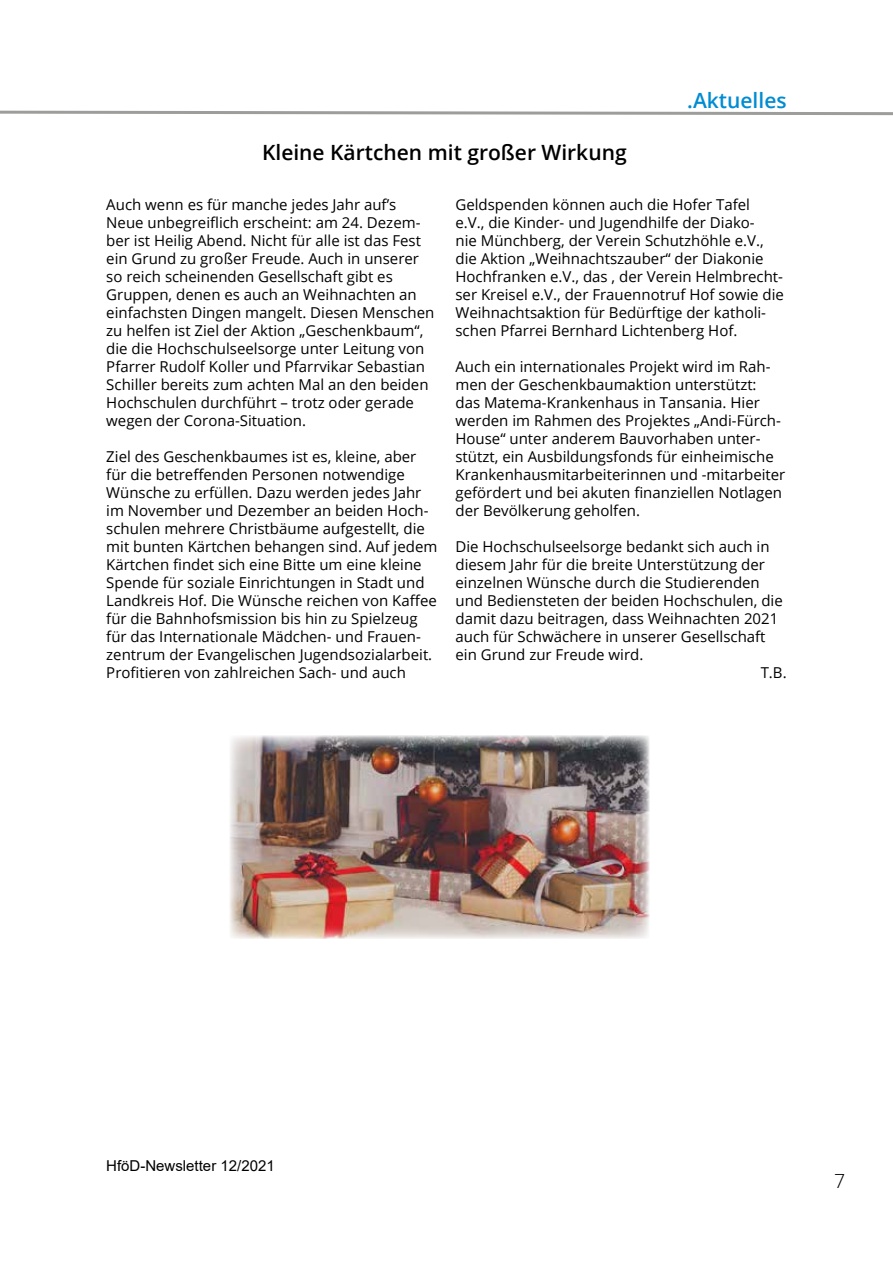
<style>
.page{position:relative;width:893px;height:1263px;background:#fff}
.page>*{position:absolute;margin:0;border:0;box-sizing:border-box;transform-origin:0 0}
.t1{font:600 21px "Open Sans";color:#000}
.t2{font:600 21px "Open Sans";color:#008cd2}
.t3{font:300 19.5px "Open Sans";color:#000}
.t4{font:15px/18px "Open Sans";color:#000}
.t5{font:15px "Arial";color:#000}
</style>
<div class="page">
<svg style="left:0;top:110px;width:893px;height:6px"></svg>
<img style="left:230px;top:736px;width:419px;height:202px">
<h1 class="t2" style="left:687px;top:86px;width:101px">.Aktuelles</h1>
<h1 class="t1" style="left:262px;top:138px;width:366px">Kleine Kärtchen mit großer Wirkung</h1>
<p class="t4" style="left:106px;top:195px;width:330px">Auch wenn es für manche jedes Jahr auf’s Neue unbegreiflich erscheint: am 24. Dezem&shy;ber ist Heilig Abend. Nicht für alle ist das Fest ein Grund zu großer Freude. Auch in unserer so reich scheinenden Gesellschaft gibt es Gruppen, denen es auch an Weihnachten an einfachsten Dingen mangelt. Diesen Menschen zu helfen ist Ziel der Aktion „Geschenkbaum“, die die Hochschulseelsorge unter Leitung von Pfarrer Rudolf Koller und Pfarrvikar Sebastian Schiller bereits zum achten Mal an den beiden Hochschulen durchführt – trotz oder gerade wegen der Corona-Situation.</p>
<p class="t4" style="left:106px;top:447px;width:333px">Ziel des Geschenkbaumes ist es, kleine, aber für die betreffenden Personen notwendige Wünsche zu erfüllen. Dazu werden jedes Jahr im November und Dezember an beiden Hoch&shy;schulen mehrere Christbäume aufgestellt, die mit bunten Kärtchen behangen sind. Auf jedem Kärtchen findet sich eine Bitte um eine kleine Spende für soziale Einrichtungen in Stadt und Landkreis Hof. Die Wünsche reichen von Kaffee für die Bahnhofsmission bis hin zu Spielzeug für das Internationale Mädchen- und Frauen&shy;zentrum der Evangelischen Jugendsozialarbeit.<br>Profitieren von zahlreichen Sach- und auch</p>
<p class="t4" style="left:455px;top:195px;width:330px">Geldspenden können auch die Hofer Tafel<br>e.V., die Kinder- und Jugendhilfe der Diako-<br>nie Münchberg, der Verein Schutzhöhle e.V., die Aktion „Weihnachtszauber“ der Diakonie Hochfranken e.V., das , der Verein Helmbrecht&shy;ser Kreisel e.V., der Frauennotruf Hof sowie die Weihnachtsaktion für Bedürftige der katholi&shy;schen Pfarrei Bernhard Lichtenberg Hof.</p>
<p class="t4" style="left:455px;top:357px;width:331px">Auch ein internationales Projekt wird im Rah&shy;men der Geschenkbaumaktion unterstützt:<br>das Matema-Krankenhaus in Tansania. Hier werden im Rahmen des Projektes „Andi-Fürch-House“ unter anderem Bauvorhaben unter&shy;stützt, ein Ausbildungsfonds für einheimische Krankenhausmitarbeiterinnen und -mitarbeiter gefördert und bei akuten finanziellen Notlagen der Bevölkerung geholfen.</p>
<p class="t4" style="left:455px;top:537px;width:316px">Die Hochschulseelsorge bedankt sich auch in</p>
<p class="t4" style="left:455px;top:555px;width:311px">diesem Jahr für die breite Unterstützung der</p>
<p class="t4" style="left:455px;top:573px;width:306px">einzelnen Wünsche durch die Studierenden</p>
<p class="t4" style="left:455px;top:591px;width:329px">und Bediensteten der beiden Hochschulen, die</p>
<p class="t4" style="left:455px;top:609px;width:324px">damit dazu beitragen, dass Weihnachten 2021</p>
<p class="t4" style="left:455px;top:627px;width:312px">auch für Schwächere in unserer Gesellschaft</p>
<p class="t4" style="left:455px;top:645px;width:189px">ein Grund zur Freude wird.</p>
<p class="t4" style="left:761px;top:663px;width:27px">T.B.</p>
<p class="t5" style="left:106px;top:1156px;width:170px">HföD-Newsletter 12/2021</p>
<h2 class="t3" style="left:834px;top:1168px;width:13px">7</h2>
</div>
